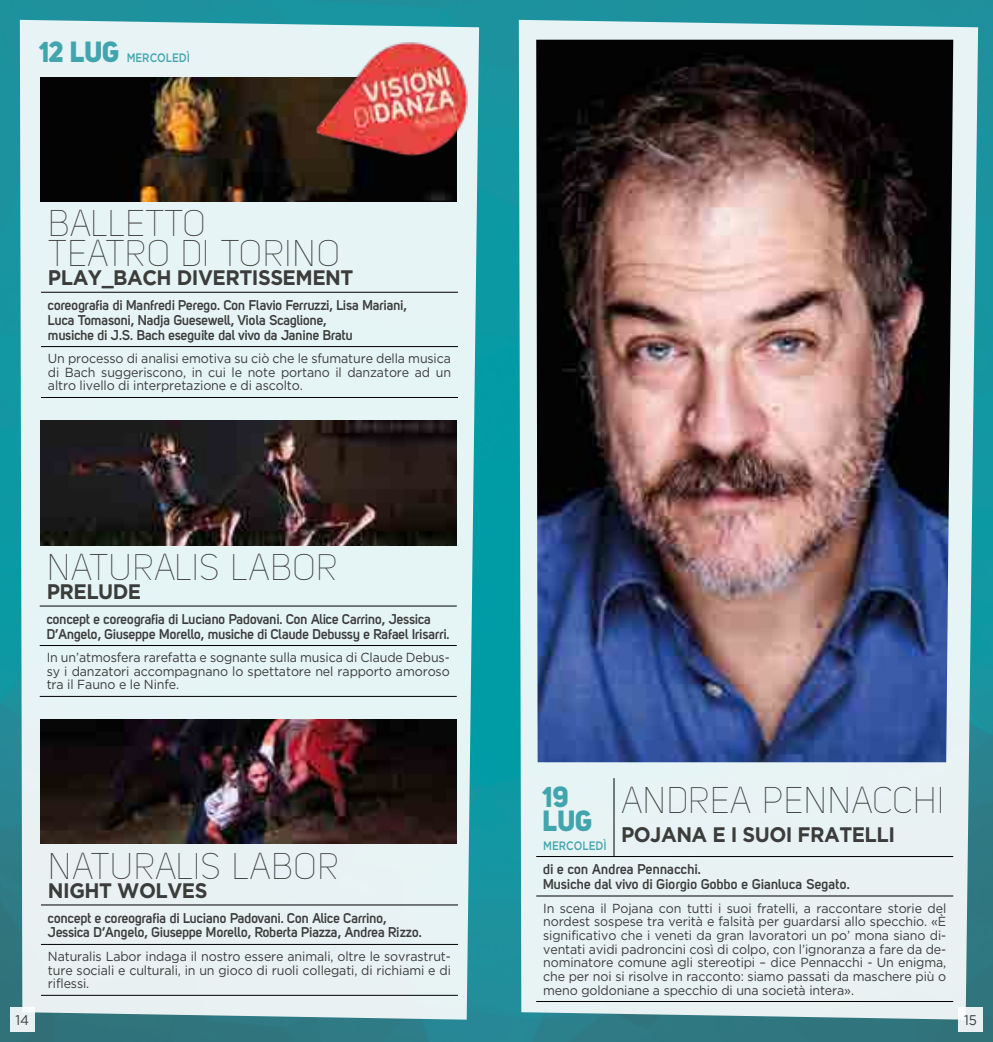
<style>
.page{position:relative;width:993px;height:1042px;background:#fff}
.page>*{position:absolute;margin:0;border:0;box-sizing:border-box;transform-origin:0 0}
.t1{font:36.75px/29.8px "Uni Sans Thin";color:#3c3c3b;scale:.95 1}
.t2{font:28.88px/24.5px "Uni Sans Heavy";color:#42a5ae;scale:.95 1}
.t3{font:700 21px "Gotham";letter-spacing:-.025em;color:#3c3c3b;scale:.95 1}
.t4{font:700 14px/14.9px "Uni Sans Semi";letter-spacing:-.01em;color:#3c3c3b}
.t5{font:14px "Gotham";color:#3c3c3b;scale:.95 1}
.t6{font:13.12px/13.7px "Gotham";letter-spacing:-.01em;color:#3c3c3b;text-align:justify;scale:.95 1}
.t7{font:500 12.25px "Gotham";color:#42a5ae;scale:.83 1}
</style>
<div class="page">
<img style="left:0;top:0;width:992px;height:1042px">
<div style="left:20px;top:20px;width:459px;height:999px;background:#e6f4f5"></div>
<svg style="left:518px;top:20px;width:459px;height:999px;background:#d9eaec"></svg>
<svg style="left:957px;top:1007px;width:25px;height:25px"></svg>
<svg style="left:10px;top:1007px;width:25px;height:25px"></svg>
<hr style="left:41px;top:292px;width:417px;height:1px;background:#000">
<hr style="left:41px;top:346px;width:417px;height:1px;background:#000">
<hr style="left:41px;top:397px;width:417px;height:1px;background:#000">
<img style="left:41px;top:77px;width:415px;height:124px">
<hr style="left:40px;top:606px;width:416px;height:1px;background:#000">
<hr style="left:40px;top:645px;width:416px;height:1px;background:#000">
<hr style="left:40px;top:696px;width:416px;height:1px;background:#000">
<img style="left:41px;top:421px;width:415px;height:124px">
<hr style="left:41px;top:904px;width:417px;height:1px;background:#000">
<hr style="left:41px;top:944px;width:417px;height:1px;background:#000">
<hr style="left:41px;top:995px;width:417px;height:1px;background:#000">
<img style="left:41px;top:720px;width:415px;height:124px">
<img style="left:313px;top:40px;width:157px;height:118px">
<hr style="left:536px;top:856px;width:77px;height:1px;background:#000">
<hr style="left:536px;top:895px;width:77px;height:1px;background:#000">
<hr style="left:613px;top:895px;width:339px;height:1px;background:#000">
<hr style="left:536px;top:1001px;width:77px;height:1px;background:#000">
<hr style="left:613px;top:1001px;width:339px;height:1px;background:#000">
<hr style="left:613px;top:856px;width:339px;height:1px;background:#000">
<hr style="left:613px;top:778px;width:1px;height:42px;background:#000">
<hr style="left:613px;top:820px;width:1px;height:36px;background:#000">
<img style="left:536px;top:40px;width:416px;height:722px">
<h2 class="t2" style="left:40px;top:39px;width:87px">12 LUG</h2>
<p class="t7" style="left:127px;top:50px;width:78px">MERCOLEDÌ</p>
<h1 class="t1" style="left:48px;top:209px;width:309px">BALLETTO<br>TEATRO DI TORINO</h1>
<h3 class="t3" style="left:48px;top:266px;width:323px">PLAY_BACH DIVERTISSEMENT</h3>
<p class="t4" style="left:48px;top:297px;width:360px">coreografia di Manfredi Perego. Con Flavio Ferruzzi, Lisa Mariani,<br>Luca Tomasoni, Nadja Guesewell, Viola Scaglione,<br>musiche di J.S. Bach eseguite dal vivo da Janine Bratu</p>
<p class="t6" style="left:48px;top:351px;width:425px">Un processo di analisi emotiva su ciò che le sfumature della musica di Bach suggeriscono, in cui le note portano il danzatore ad un altro livello di interpretazione e di ascolto.</p>
<h1 class="t1" style="left:47px;top:552px;width:307px">NATURALIS LABOR</h1>
<h3 class="t3" style="left:47px;top:579px;width:101px">PRELUDE</h3>
<p class="t4" style="left:47px;top:611px;width:404px">concept e coreografia di Luciano Padovani. Con Alice Carrino, Jessica<br>D’Angelo, Giuseppe Morello, musiche di Claude Debussy e Rafael Irisarri.</p>
<p class="t6" style="left:47px;top:650px;width:425px">In un’atmosfera rarefatta e sognante sulla musica di Claude Debus&shy;sy i danzatori accompagnano lo spettatore nel rapporto amoroso tra il Fauno e le Ninfe.</p>
<h1 class="t1" style="left:48px;top:851px;width:307px">NATURALIS LABOR</h1>
<h3 class="t3" style="left:48px;top:878px;width:169px">NIGHT WOLVES</h3>
<p class="t4" style="left:48px;top:910px;width:375px">concept e coreografia di Luciano Padovani. Con Alice Carrino,<br>Jessica D’Angelo, Giuseppe Morello, Roberta Piazza, Andrea Rizzo.</p>
<p class="t6" style="left:48px;top:949px;width:425px">Naturalis Labor indaga il nostro essere animali, oltre le sovrastrut&shy;ture sociali e culturali, in un gioco di ruoli collegati, di richiami e di riflessi.</p>
<h2 class="t2" style="left:543px;top:784px;width:54px">19<br>LUG</h2>
<p class="t7" style="left:543px;top:838px;width:78px">MERCOLEDÌ</p>
<h1 class="t1" style="left:620px;top:785px;width:342px">ANDREA PENNACCHI</h1>
<h3 class="t3" style="left:620px;top:822px;width:290px">POJANA E I SUOI FRATELLI</h3>
<p class="t4" style="left:543px;top:861px;width:308px">di e con Andrea Pennacchi.<br>Musiche dal vivo di Giorgio Gobbo e Gianluca Segato.</p>
<p class="t6" style="left:543px;top:901px;width:425px">In scena il Pojana con tutti i suoi fratelli, a raccontare storie del nordest sospese tra verità e falsità per guardarsi allo specchio. «È significativo che i veneti da gran lavoratori un po’ mona siano di&shy;ventati avidi padroncini così di colpo, con l’ignoranza a fare da de&shy;nominatore comune agli stereotipi – dice Pennacchi - Un enigma, che per noi si risolve in racconto: siamo passati da maschere più o meno goldoniane a specchio di una società intera».</p>
<p class="t5" style="left:16px;top:1012px;width:16px">14</p>
<p class="t5" style="left:963px;top:1012px;width:15px">15</p>
</div>
